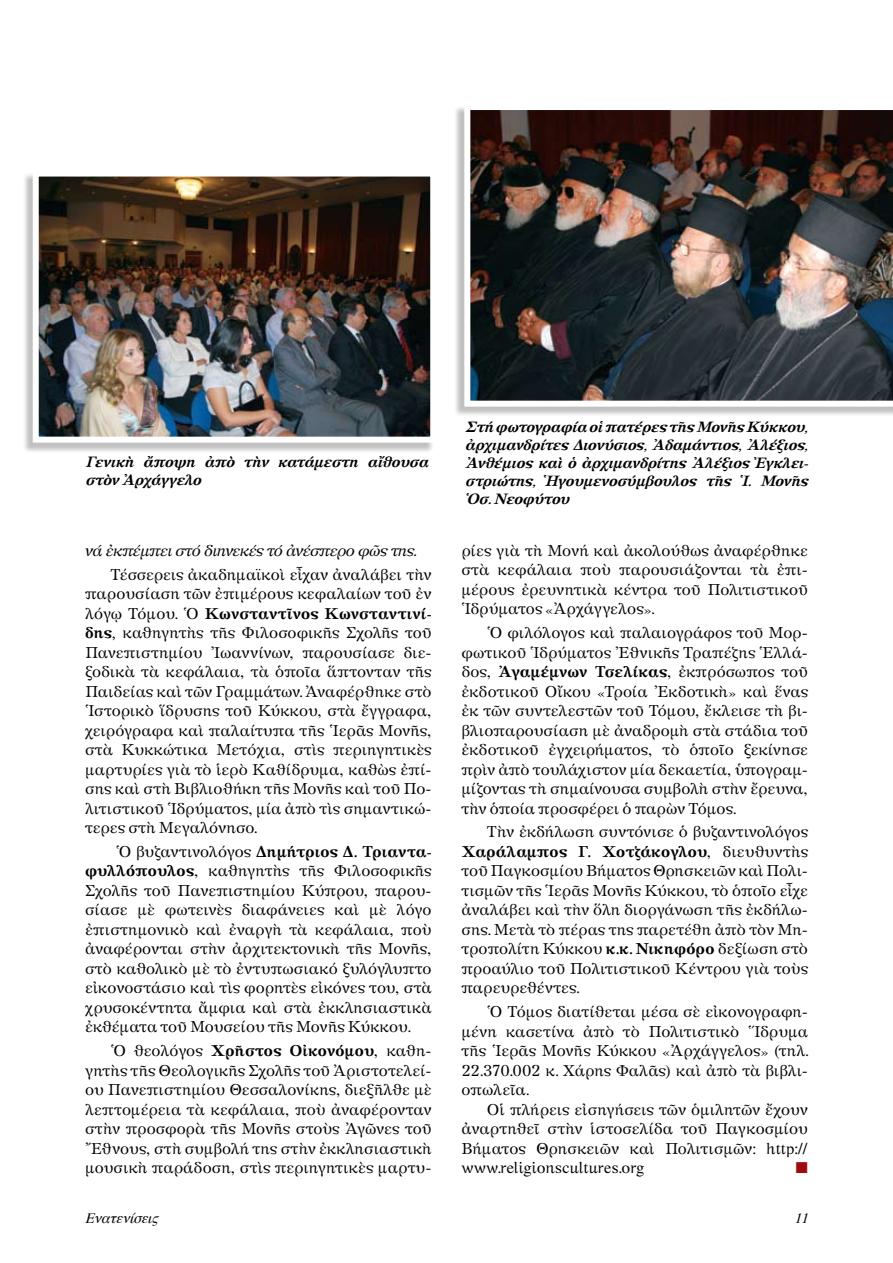
<style>
.page{position:relative;width:893px;height:1263px;background:#fff}
.page>*{position:absolute;margin:0;border:0;box-sizing:border-box;transform-origin:0 0}
.t1{font:15.75px "Zapf Dingbats ITC";color:#9e0b0f}
.t2{font:15px/19.5px "Apollonia";letter-spacing:.005em;color:#000;text-align:justify}
.t3{font:italic 15px "Apollonia";letter-spacing:-.035em;color:#000}
.t4{font:italic 700 14.25px/18px "Apollonia";letter-spacing:-.025em;color:#000}
.t5{font:italic 14.25px "Times";color:#000}
.s1{font-weight:700}
</style>
<div class="page">
<div style="left:22px;top:172px;width:419px;height:288px;background:#000;opacity:.25"></div>
<img style="left:40px;top:178px;width:389px;height:258px">
<div style="left:33px;top:171px;width:403px;height:272px;border:6px solid #fff"></div>
<div style="left:454px;top:105px;width:439px;height:318px;background:#000;opacity:.25"></div>
<img style="left:464px;top:105px;width:429px;height:302px">
<p class="t4" style="left:85px;top:453px;width:344px">Γενικὴ ἄποψη ἀπὸ τὴν κατάμεστη αἴθουσα στὸν Ἀρχάγγελο</p>
<p class="t3" style="left:85px;top:541px;width:332px">νά ἐκπέμπει στό διηνεκές τό ἀνέσπερο φῶς της.</p>
<p class="t2" style="left:85px;top:565px;width:348px;text-indent:26px">Τέσσερεις ἀκαδημαϊκοὶ εἶχαν ἀναλάβει τὴν παρουσίαση τῶν ἐπιμέρους κεφαλαίων τοῦ ἐν λόγῳ Τόμου. Ὁ <span class="s1">Κωνσταντῖνος Κωνσταντινί&shy;δης,</span> καθηγητὴς τῆς Φιλοσοφικῆς Σχολῆς τοῦ Πανεπιστημίου Ἰωαννίνων, παρουσίασε διε&shy;ξοδικὰ τὰ κεφάλαια, τὰ ὁποῖα ἅπτονταν τῆς Παιδείας καὶ τῶν Γραμμάτων. Ἀναφέρθηκε στὸ Ἱστορικὸ ἵδρυσης τοῦ Κύκκου, στὰ ἔγγραφα, χειρόγραφα καὶ παλαίτυπα τῆς Ἱερᾶς Μονῆς, στὰ Κυκκώτικα Μετόχια, στὶς περιηγητικὲς μαρτυρίες γιὰ τὸ ἱερὸ Καθίδρυμα, καθὼς ἐπί&shy;σης καὶ στὴ Βιβλιοθήκη τῆς Μονῆς καὶ τοῦ Πο&shy;λιτιστικοῦ Ἱδρύματος, μία ἀπὸ τὶς σημαντικώ&shy;τερες στὴ Μεγαλόνησο.</p>
<p class="t2" style="left:85px;top:842px;width:348px;text-indent:31px">Ὁ βυζαντινολόγος <span class="s1">Δημήτριος Δ. Τριαντα&shy;φυλλόπουλος</span>, καθηγητὴς τῆς Φιλοσοφικῆς Σχολῆς τοῦ Πανεπιστημίου Κύπρου, παρου&shy;σίασε μὲ φωτεινὲς διαφάνειες καὶ μὲ λόγο ἐπιστημονικὸ καὶ ἐναργὴ τὰ κεφάλαια, ποὺ ἀναφέρονται στὴν ἀρχιτεκτονικὴ τῆς Μονῆς, στὸ καθολικὸ μὲ τὸ ἐντυπωσιακό ξυλόγλυπτο εἰκονοστάσιο καὶ τὶς φορητὲς εἰκόνες του, στὰ χρυσοκέντητα ἄμφια καὶ στὰ ἐκκλησιαστικὰ ἐκθέματα τοῦ Μουσείου τῆς Μονῆς Κύκκου.</p>
<p class="t2" style="left:85px;top:1041px;width:348px;text-indent:26px">Ὁ θεολόγος <span class="s1">Χρῆστος Οἰκονόμου</span>, καθη&shy;γητὴς τῆς Θεολογικῆς Σχολῆς τοῦ Ἀριστοτελεί&shy;ου Πανεπιστημίου Θεσσαλονίκης, διεξῆλθε μὲ λεπτομέρεια τὰ κεφάλαια, ποὺ ἀναφέρονταν στὴν προσφορὰ τῆς Μονῆς στοὺς Ἀγῶνες τοῦ Ἔθνους, στὴ συμβολή της στὴν ἐκκλησιαστικὴ μουσικὴ παράδοση, στὶς περιηγητικὲς μαρτυ-</p>
<p class="t4" style="left:465px;top:418px;width:345px;text-align:justify">Στή φωτογραφία οἱ πατέρες τῆς Μονῆς Κύκκου, ἀρχιμανδρίτες Διονύσιος, Ἀδαμάντιος, Ἀλέξιος, Ἀνθέμιος καὶ ὁ ἀρχιμανδρίτης Ἀλέξιος Ἐγκλει&shy;στριώτης, Ἡγουμενοσύμβουλος τῆς Ἱ. Μονῆς Ὁσ. Νεοφύτου</p>
<p class="t2" style="left:461px;top:541px;width:348px">ρίες γιὰ τὴ Μονή καὶ ἀκολούθως ἀναφέρθηκε στὰ κεφάλαια ποὺ παρουσιάζονται τὰ ἐπι&shy;μέρους ἐρευνητικὰ κέντρα τοῦ Πολιτιστικοῦ Ἱδρύματος «Ἀρχάγγελος».</p>
<p class="t2" style="left:461px;top:623px;width:348px;text-indent:26px">Ὁ φιλόλογος καὶ παλαιογράφος τοῦ Μορ&shy;φωτικοῦ Ἱδρύματος Ἐθνικῆς Τραπέζης Ἑλλά&shy;δος, <span class="s1">Ἀγαμέμνων Τσελίκας</span>, ἐκπρόσωπος τοῦ ἐκδοτικοῦ Οἴκου «Τροία Ἐκδοτικὴ» καὶ ἕνας ἐκ τῶν συντελεστῶν τοῦ Τόμου, ἔκλεισε τὴ βι&shy;βλιοπαρουσίαση μὲ ἀναδρομὴ στὰ στάδια τοῦ ἐκδοτικοῦ ἐγχειρήματος, τὸ ὁποῖο ξεκίνησε πρὶν ἀπὸ τουλάχιστον μία δεκαετία, ὑπογραμ&shy;μίζοντας τὴ σημαίνουσα συμβολὴ στὴν ἔρευνα, τὴν ὁποία προσφέρει ὁ παρὼν Τόμος.</p>
<p class="t2" style="left:461px;top:823px;width:348px;text-indent:26px">Τὴν ἐκδήλωση συντόνισε ὁ βυζαντινολόγος <span class="s1">Χαράλαμπος Γ. Χοτζάκογλου</span>, διευθυντὴς τοῦ Παγκοσμίου Βήματος Θρησκειῶν καὶ Πολι&shy;τισμῶν τῆς Ἱερᾶς Μονῆς Κύκκου, τὸ ὁποῖο εἶχε ἀναλάβει καὶ τὴν ὅλη διοργάνωση τῆς ἐκδήλω&shy;σης. Μετὰ τὸ πέρας της παρετέθη ἀπὸ τὸν Μη&shy;τροπολίτη Κύκκου <span class="s1">κ.κ. Νικηφόρο</span> δεξίωση στὸ προαύλιο τοῦ Πολιτιστικοῦ Κέντρου γιὰ τοὺς παρευρεθέντες.</p>
<p class="t2" style="left:461px;top:1002px;width:348px;text-indent:26px">Ὁ Τόμος διατίθεται μέσα σὲ εἰκονογραφη&shy;μένη κασετίνα ἀπὸ τὸ Πολιτιστικὸ Ἵδρυμα τῆς Ἱερᾶς Μονῆς Κύκκου «Ἀρχάγγελος» (τηλ.<br>22.370.002 κ. Χάρης Φαλᾶς) καὶ ἀπὸ τὰ βιβλι&shy;οπωλεῖα.</p>
<p class="t2" style="left:461px;top:1100px;width:348px;text-indent:26px">Οἱ πλήρεις εἰσηγήσεις τῶν ὁμιλητῶν ἔχουν ἀναρτηθεῖ στὴν ἱστοσελίδα τοῦ Παγκοσμίου Βήματος Θρησκειῶν καὶ Πολιτισμῶν: http:// www.religionscultures.org</p>
<p class="t1" style="left:796px;top:1160px;width:13px">■</p>
<p class="t5" style="left:85px;top:1204px;width:81px">Eνατενίσεις</p>
<p class="t5" style="left:794px;top:1204px;width:22px">11</p>
</div>
